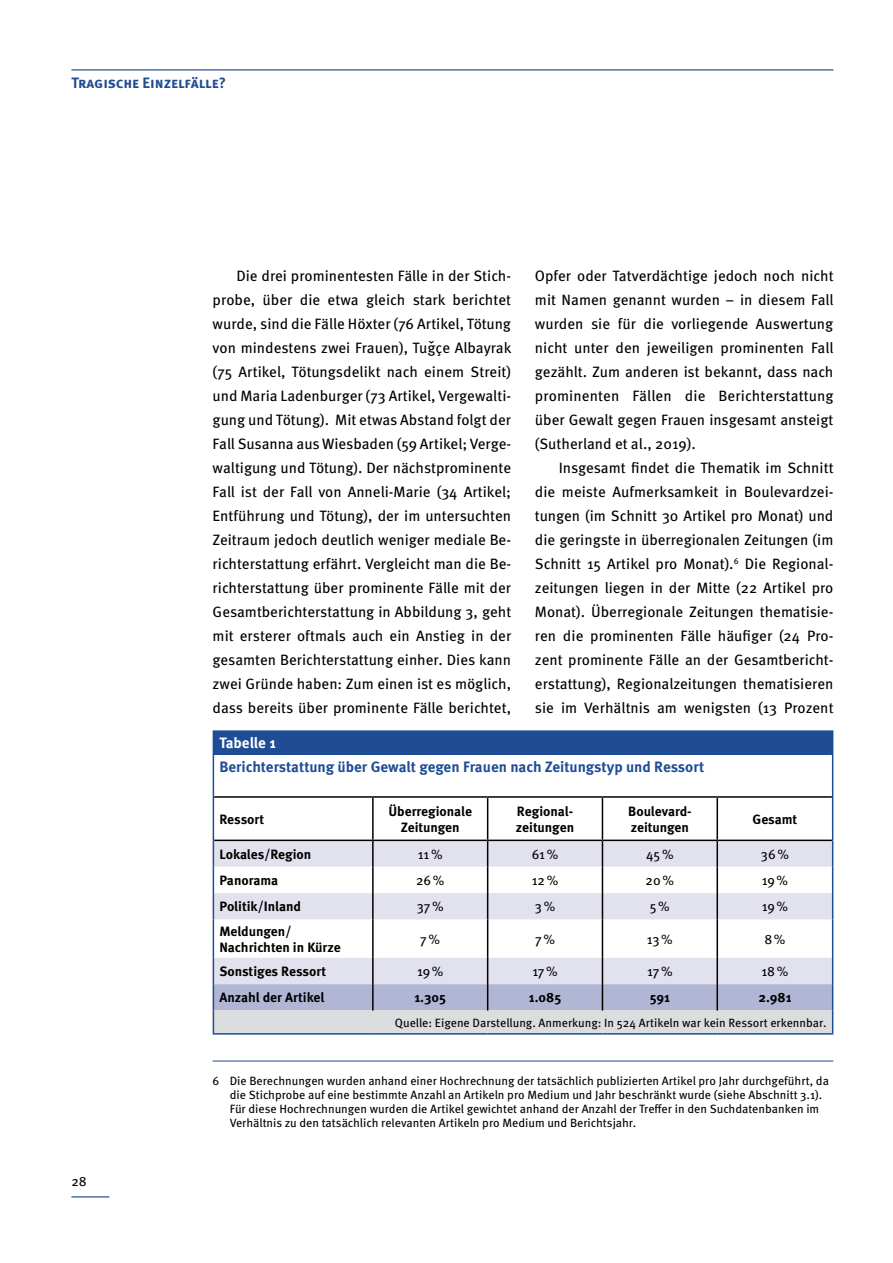
<style>
.page{position:relative;width:893px;height:1263px;background:#fff}
.page>*{position:absolute;margin:0;border:0;box-sizing:border-box;transform-origin:0 0}
.t1{font:15px/24px "Meta OT";color:#000;text-align:justify}
.t2{font:700 15px "Meta OT";color:#1f4d95}
.t3{font:700 15px "Meta OT";color:#fff}
.t4{font:700 13.5px/16.2px "Meta OT";color:#000}
.t5{font:13.5px "Meta OT";color:#000}
.t6{font:12px/14.2px "Meta OT";color:#000}
</style>
<div class="page">
<hr style="left:71px;top:69px;width:762px;height:2px;background:#1f4d95">
<hr style="left:71px;top:1196px;width:38px;height:1px;background:#1f4d95">
<hr style="left:213px;top:1061px;width:620px;height:1px;background:#1f4d95">
<div style="left:213px;top:731px;width:620px;height:23px;background:#1f4d95"></div>
<svg style="left:214px;top:841px;width:618px;height:117px"></svg>
<hr style="left:214px;top:839px;width:159px;height:2px;background:#000">
<hr style="left:373px;top:839px;width:115px;height:2px;background:#000">
<hr style="left:488px;top:839px;width:114px;height:2px;background:#000">
<hr style="left:602px;top:839px;width:115px;height:2px;background:#000">
<hr style="left:717px;top:796px;width:115px;height:2px;background:#000">
<hr style="left:717px;top:839px;width:115px;height:2px;background:#000">
<hr style="left:214px;top:796px;width:159px;height:2px;background:#000">
<hr style="left:373px;top:796px;width:115px;height:2px;background:#000">
<hr style="left:372px;top:798px;width:2px;height:41px;background:#000">
<hr style="left:488px;top:796px;width:114px;height:2px;background:#000">
<hr style="left:487px;top:798px;width:1px;height:41px;background:#000">
<hr style="left:602px;top:796px;width:115px;height:2px;background:#000">
<hr style="left:602px;top:798px;width:1px;height:41px;background:#000">
<hr style="left:716px;top:798px;width:2px;height:41px;background:#000">
<hr style="left:372px;top:841px;width:2px;height:26px;background:#000">
<hr style="left:716px;top:841px;width:2px;height:26px;background:#000">
<hr style="left:372px;top:867px;width:2px;height:26px;background:#000">
<hr style="left:716px;top:867px;width:2px;height:26px;background:#000">
<hr style="left:372px;top:893px;width:2px;height:26px;background:#000">
<svg style="left:487px;top:841px;width:1px;height:78px"></svg>
<svg style="left:602px;top:841px;width:1px;height:78px"></svg>
<hr style="left:716px;top:893px;width:2px;height:26px;background:#000">
<hr style="left:372px;top:919px;width:2px;height:39px;background:#000">
<hr style="left:487px;top:919px;width:1px;height:39px;background:#000">
<hr style="left:602px;top:919px;width:1px;height:39px;background:#000">
<hr style="left:716px;top:919px;width:2px;height:39px;background:#000">
<hr style="left:213px;top:730px;width:160px;height:2px;background:#1f4d95">
<hr style="left:373px;top:730px;width:115px;height:2px;background:#1f4d95">
<hr style="left:488px;top:730px;width:114px;height:2px;background:#1f4d95">
<hr style="left:602px;top:730px;width:115px;height:2px;background:#1f4d95">
<hr style="left:717px;top:730px;width:116px;height:2px;background:#1f4d95">
<hr style="left:213px;top:754px;width:1px;height:43px;background:#1f4d95">
<hr style="left:832px;top:754px;width:1px;height:43px;background:#1f4d95">
<hr style="left:213px;top:797px;width:1px;height:43px;background:#1f4d95">
<hr style="left:832px;top:797px;width:1px;height:43px;background:#1f4d95">
<svg style="left:213px;top:840px;width:1px;height:79px"></svg>
<svg style="left:832px;top:840px;width:1px;height:79px"></svg>
<hr style="left:213px;top:919px;width:1px;height:39px;background:#1f4d95">
<hr style="left:832px;top:919px;width:1px;height:39px;background:#1f4d95">
<svg style="left:213px;top:958px;width:620px;height:75px;background:#cccfde"></svg>
<hr style="left:213px;top:1033px;width:160px;height:1px;background:#1f4d95">
<hr style="left:373px;top:1033px;width:115px;height:1px;background:#1f4d95">
<hr style="left:488px;top:1033px;width:114px;height:1px;background:#1f4d95">
<hr style="left:602px;top:1033px;width:115px;height:1px;background:#1f4d95">
<hr style="left:717px;top:1033px;width:116px;height:1px;background:#1f4d95">
<p class="t2" style="left:71px;top:73px;width:156px">Tragische Einzelfälle?</p>
<p class="t1" style="left:213px;top:264px;width:300px;text-indent:24px">Die drei prominentesten Fälle in der Stich&shy;probe, über die etwa gleich stark berichtet wurde, sind die Fälle Höxter (76 Artikel, Tötung von mindestens zwei Frauen), Tugçe Albayrak (75 Artikel, Tötungsdelikt nach einem Streit) und Maria Ladenburger (73 Artikel, Vergewalti&shy;gung und Tötung). Mit etwas Abstand folgt der Fall Susanna aus Wiesbaden (59 Artikel; Verge&shy;waltigung und Tötung). Der nächstprominente Fall ist der Fall von Anneli-Marie (34 Artikel; Entführung und Tötung), der im untersuchten Zeitraum jedoch deutlich weniger mediale Be&shy;richterstattung erfährt. Vergleicht man die Be&shy;richterstattung über prominente Fälle mit der Gesamtberichterstattung in Abbildung 3, geht mit ersterer oftmals auch ein Anstieg in der gesamten Berichterstattung einher. Dies kann zwei Gründe haben: Zum einen ist es möglich, dass bereits über prominente Fälle berichtet,</p>
<p class="t1" style="left:535px;top:264px;width:300px">Opfer oder Tatverdächtige jedoch noch nicht mit Namen genannt wurden – in diesem Fall wurden sie für die vorliegende Auswertung nicht unter den jeweiligen prominenten Fall gezählt. Zum anderen ist bekannt, dass nach prominenten Fällen die Berichterstattung über Gewalt gegen Frauen insgesamt ansteigt (Sutherland et al., 2019).</p>
<p class="t1" style="left:429px;top:335px;width:8px">ˇ</p>
<p class="t1" style="left:535px;top:456px;width:300px;text-indent:24px">Insgesamt findet die Thematik im Schnitt die meiste Aufmerksamkeit in Boulevardzei&shy;tungen (im Schnitt 30 Artikel pro Monat) und die geringste in überregionalen Zeitungen (im Schnitt 15 Artikel pro Monat).<sup>6</sup> Die Regional&shy;zeitungen liegen in der Mitte (22 Artikel pro Monat). Überregionale Zeitungen thematisie&shy;ren die prominenten Fälle häufiger (24 Pro&shy;zent prominente Fälle an der Gesamtbericht&shy;erstattung), Regionalzeitungen thematisieren sie im Verhältnis am wenigsten (13 Prozent</p>
<p class="t3" style="left:219px;top:734px;width:58px">Tabelle 1</p>
<p class="t2" style="left:219px;top:757px;width:486px">Berichterstattung über Gewalt gegen Frauen nach Zeitungstyp und Ressort</p>
<p class="t4" style="left:219px;top:811px;width:46px">Ressort</p>
<p class="t4" style="left:389px;top:803px;width:85px;text-align:center">Überregionale<br>Zeitungen</p>
<p class="t4" style="left:516px;top:803px;width:60px">Regional&shy;zeitungen</p>
<p class="t4" style="left:628px;top:803px;width:64px">Boulevard&shy;zeitungen</p>
<p class="t4" style="left:753px;top:811px;width:46px">Gesamt</p>
<p class="t4" style="left:219px;top:846px;width:94px">Lokales/Region</p>
<p class="t5" style="left:418px;top:845px;width:26px">11%</p>
<p class="t5" style="left:532px;top:845px;width:28px">61%</p>
<p class="t5" style="left:646px;top:845px;width:29px">45%</p>
<p class="t5" style="left:761px;top:845px;width:30px">36%</p>
<p class="t4" style="left:219px;top:872px;width:60px">Panorama</p>
<p class="t5" style="left:416px;top:872px;width:30px">26%</p>
<p class="t5" style="left:532px;top:872px;width:28px">12%</p>
<p class="t5" style="left:646px;top:872px;width:30px">20%</p>
<p class="t5" style="left:762px;top:872px;width:28px">19%</p>
<p class="t4" style="left:219px;top:899px;width:83px">Politik/Inland</p>
<p class="t5" style="left:417px;top:898px;width:29px">37%</p>
<p class="t5" style="left:535px;top:898px;width:22px">3%</p>
<p class="t5" style="left:650px;top:898px;width:22px">5%</p>
<p class="t5" style="left:762px;top:898px;width:28px">19%</p>
<p class="t4" style="left:219px;top:923px;width:123px">Meldungen/<br>Nachrichten in Kürze</p>
<p class="t5" style="left:420px;top:931px;width:21px">7%</p>
<p class="t5" style="left:535px;top:931px;width:21px">7%</p>
<p class="t5" style="left:647px;top:931px;width:27px">13%</p>
<p class="t5" style="left:764px;top:931px;width:23px">8%</p>
<p class="t4" style="left:219px;top:963px;width:108px">Sonstiges Ressort</p>
<p class="t5" style="left:417px;top:963px;width:28px">19%</p>
<p class="t5" style="left:532px;top:963px;width:27px">17%</p>
<p class="t5" style="left:647px;top:963px;width:27px">17%</p>
<p class="t5" style="left:761px;top:963px;width:29px">18%</p>
<p class="t4" style="left:219px;top:990px;width:107px">Anzahl der Artikel</p>
<p class="t4" style="left:414px;top:990px;width:33px">1.305</p>
<p class="t4" style="left:529px;top:990px;width:34px">1.085</p>
<p class="t4" style="left:650px;top:990px;width:22px">591</p>
<p class="t4" style="left:758px;top:990px;width:35px">2.981</p>
<p class="t6" style="left:395px;top:1015px;width:433px">Quelle: Eigene Darstellung. Anmerkung: In 524 Artikeln war kein Ressort erkennbar.</p>
<p class="t5" style="left:71px;top:1172px;width:17px">28</p>
<p class="t6" style="left:230px;top:1073px;width:601px;text-indent:-17px">6 Die Berechnungen wurden anhand einer Hochrechnung der tatsächlich publizierten Artikel pro Jahr durchgeführt, da die Stichprobe auf eine bestimmte Anzahl an Artikeln pro Medium und Jahr beschränkt wurde (siehe Abschnitt 3.1).<br>Für diese Hochrechnungen wurden die Artikel gewichtet anhand der Anzahl der Treffer in den Suchdatenbanken im Verhältnis zu den tatsächlich relevanten Artikeln pro Medium und Berichtsjahr.</p>
</div>
